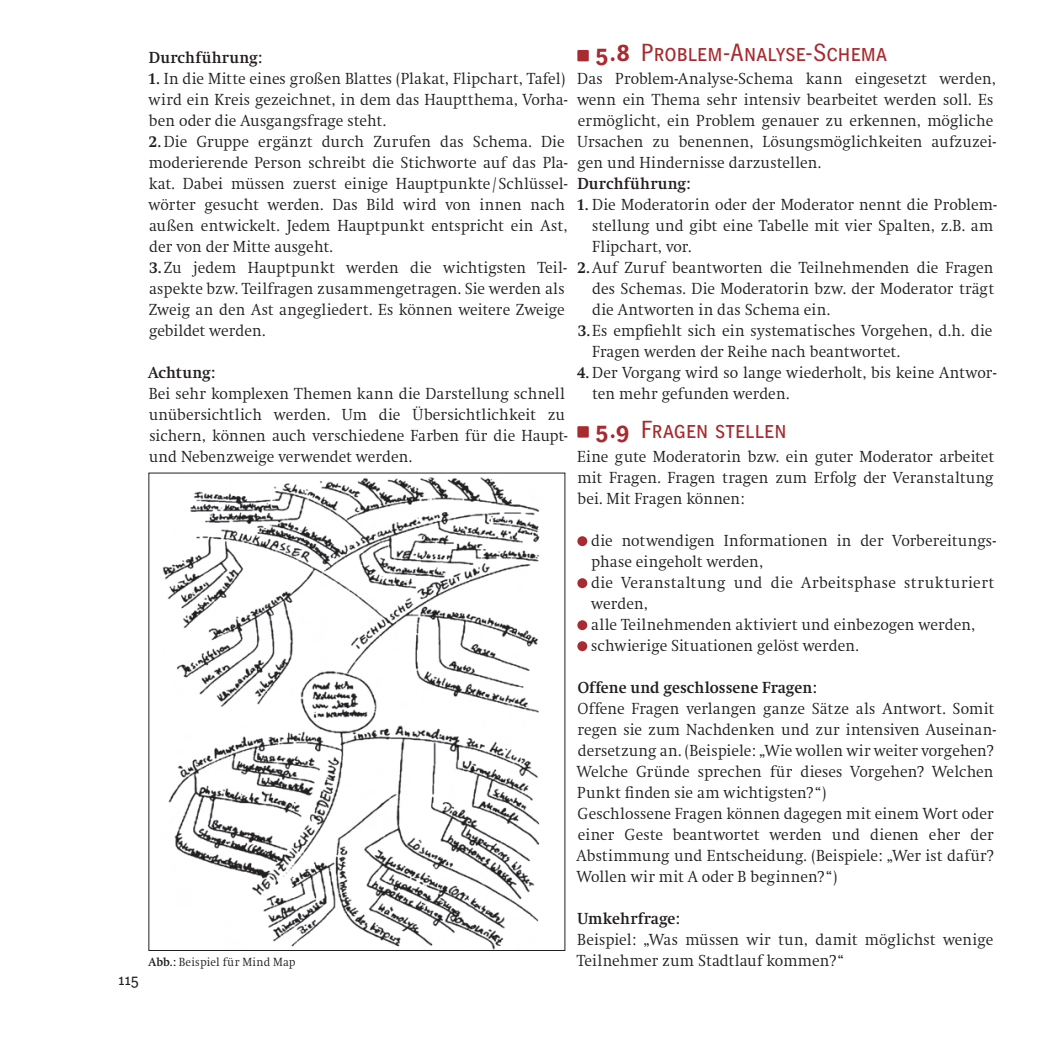
<style>
.page{position:relative;width:1042px;height:1042px;background:#fff}
.page>*{position:absolute;margin:0;border:0;box-sizing:border-box;transform-origin:0 0}
.t1{font:24.5px "Heidelberg Gothic SC";letter-spacing:-.005em;color:#a72b30}
.t2{font:16.62px/21px "Heidelberg Antiqua";letter-spacing:.01em;color:#231f20;scale:.95 1}
.t3{font:800 16.62px "Heidelberg Antiqua";letter-spacing:.015em;color:#231f20;scale:.95 1}
.t4{font:16.62px "Heidelberg Gothic Os F";color:#231f20;scale:.96 1}
.t5{font:12.25px "Heidelberg Antiqua";letter-spacing:.02em;color:#231f20;scale:.95 1}
.s1{font-weight:800}
.s2{font-weight:700}
</style>
<div class="page">
<svg style="left:577px;top:50px;width:12px;height:11px"></svg>
<svg style="left:577px;top:426px;width:12px;height:12px"></svg>
<div style="left:577px;top:536px;width:10px;height:10px;background:#a72b30;border-radius:50%"></div>
<div style="left:577px;top:578px;width:10px;height:10px;background:#a72b30;border-radius:50%"></div>
<div style="left:577px;top:620px;width:10px;height:10px;background:#a72b30;border-radius:50%"></div>
<div style="left:577px;top:641px;width:10px;height:10px;background:#a72b30;border-radius:50%"></div>
<img style="left:162px;top:477px;width:378px;height:472px">
<p class="t4" style="left:119px;top:969px;width:22px">115</p>
<p class="t3" style="left:149px;top:49px;width:120px">Durchführung:</p>
<p class="t2" style="left:148px;top:68px;width:443px"><span class="s1">1.</span> In die Mitte eines großen Blattes (Plakat, Flipchart, Tafel) wird ein Kreis gezeichnet, in dem das Hauptthema, Vorha&shy;ben oder die Ausgangsfrage steht.</p>
<p class="t2" style="left:149px;top:131px;width:442px"><span class="s1">2.</span> Die Gruppe ergänzt durch Zurufen das Schema. Die moderierende Person schreibt die Stichworte auf das Pla&shy;kat. Dabei müssen zuerst einige Hauptpunkte/ Schlüssel&shy;wörter gesucht werden. Das Bild wird von innen nach außen entwickelt. Jedem Hauptpunkt entspricht ein Ast, der von der Mitte ausgeht.</p>
<p class="t2" style="left:149px;top:257px;width:441px"><span class="s1">3.</span> Zu jedem Hauptpunkt werden die wichtigsten Teil&shy;aspekte bzw. Teilfragen zusammengetragen. Sie werden als Zweig an den Ast angegliedert. Es können weitere Zweige gebildet werden.</p>
<p class="t3" style="left:148px;top:364px;width:72px">Achtung:</p>
<p class="t2" style="left:149px;top:383px;width:442px">Bei sehr komplexen Themen kann die Darstellung schnell unübersichtlich werden. Um die Übersichtlichkeit zu sichern, können auch verschiedene Farben für die Haupt&shy;und Nebenzweige verwendet werden.</p>
<h1 class="t1" style="left:595px;top:39px;width:293px"><span class="s2">5.8</span> Problem-Analyse-Schema</h1>
<p class="t2" style="left:577px;top:68px;width:442px">Das Problem-Analyse-Schema kann eingesetzt werden, wenn ein Thema sehr intensiv bearbeitet werden soll. Es ermöglicht, ein Problem genauer zu erkennen, mögliche Ursachen zu benennen, Lösungsmöglichkeiten aufzuzei&shy;gen und Hindernisse darzustellen.</p>
<p class="t3" style="left:577px;top:175px;width:120px">Durchführung:</p>
<p class="t2" style="left:592px;top:194px;width:427px;text-indent:-16px"><span class="s1">1.</span> Die Moderatorin oder der Moderator nennt die Problem&shy;stellung und gibt eine Tabelle mit vier Spalten, z.B. am<br>Flipchart, vor.</p>
<p class="t2" style="left:592px;top:257px;width:424px;text-align:justify;text-indent:-15px"><span class="s1">2.</span> Auf Zuruf beantworten die Teilnehmenden die Fragen des Schemas. Die Moderatorin bzw. der Moderator trägt die Antworten in das Schema ein.</p>
<p class="t2" style="left:592px;top:320px;width:423px;text-indent:-14px"><span class="s1">3.</span> Es empfiehlt sich ein systematisches Vorgehen, d.h. die<br>Fragen werden der Reihe nach beantwortet.</p>
<p class="t2" style="left:592px;top:362px;width:427px;text-indent:-15px"><span class="s1">4.</span> Der Vorgang wird so lange wiederholt, bis keine Antwor&shy;ten mehr gefunden werden.</p>
<h1 class="t1" style="left:595px;top:415px;width:193px"><span class="s2">5.9</span> Fragen stellen</h1>
<p class="t2" style="left:577px;top:446px;width:440px;text-align:justify">Eine gute Moderatorin bzw. ein guter Moderator arbeitet mit Fragen. Fragen tragen zum Erfolg der Veranstaltung bei. Mit Fragen können:</p>
<p class="t2" style="left:591px;top:530px;width:427px">die notwendigen Informationen in der Vorbereitungs&shy;phase eingeholt werden,<br>die Veranstaltung und die Arbeitsphase strukturiert werden,<br>alle Teilnehmenden aktiviert und einbezogen werden, schwierige Situationen gelöst werden.</p>
<p class="t3" style="left:578px;top:679px;width:253px">Offene und geschlossene Fragen:</p>
<p class="t2" style="left:576px;top:698px;width:443px">Offene Fragen verlangen ganze Sätze als Antwort. Somit regen sie zum Nachdenken und zur intensiven Auseinan&shy;dersetzung an. (Beispiele: „Wie wollen wir weiter vorgehen?<br>Welche Gründe sprechen für dieses Vorgehen? Welchen Punkt finden sie am wichtigsten?“)<br>Geschlossene Fragen können dagegen mit einem Wort oder einer Geste beantwortet werden und dienen eher der Abstimmung und Entscheidung. (Beispiele: „Wer ist dafür?<br>Wollen wir mit A oder B beginnen?“)</p>
<p class="t3" style="left:577px;top:909px;width:109px">Umkehrfrage:</p>
<p class="t2" style="left:577px;top:929px;width:439px">Beispiel: „Was müssen wir tun, damit möglichst wenige</p>
<p class="t5" style="left:148px;top:955px;width:156px"><span class="s1">Abb.:</span> Beispiel für Mind Map</p>
<p class="t2" style="left:577px;top:950px;width:283px">Teilnehmer zum Stadtlauf kommen?“</p>
</div>
